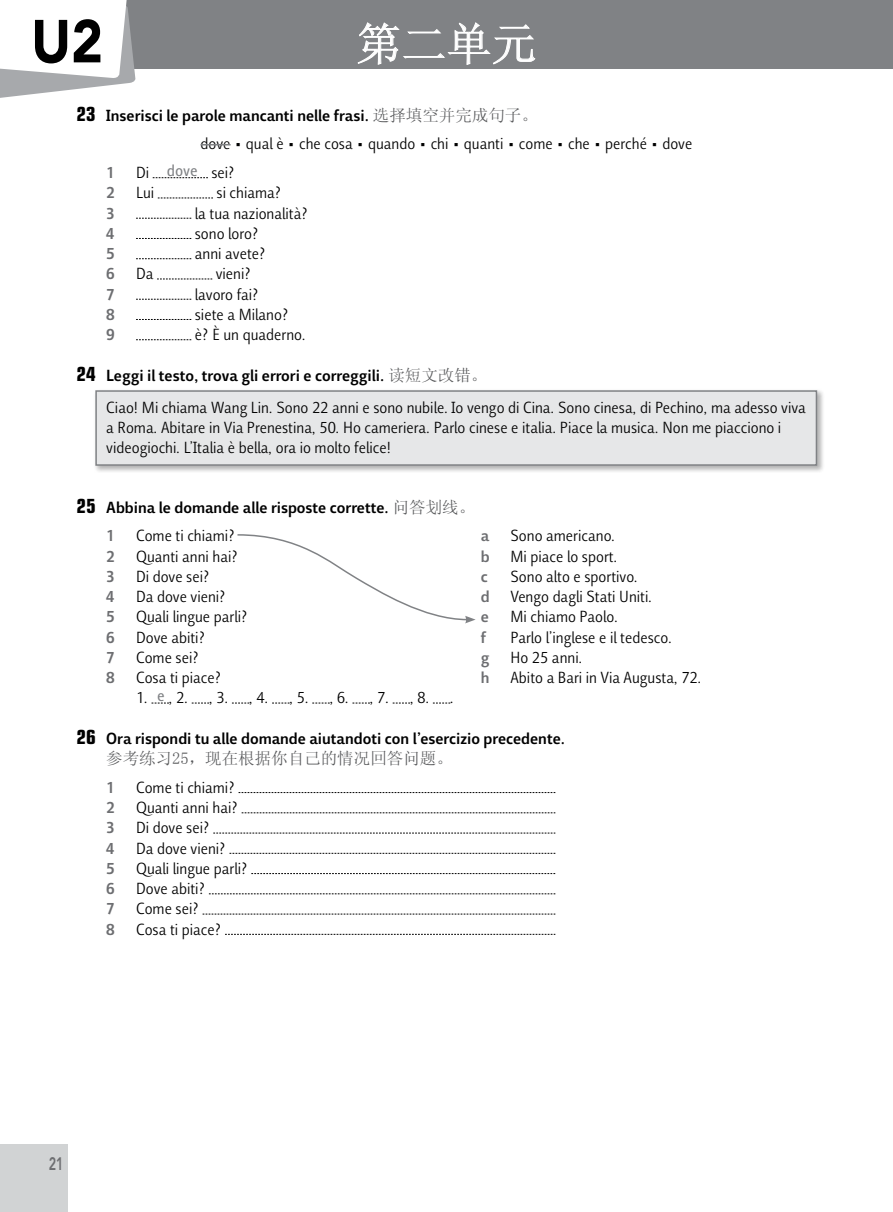
<style>
.page{position:relative;width:893px;height:1212px;background:#fff}
.page>*{position:absolute;margin:0;border:0;box-sizing:border-box;transform-origin:0 0}
.t1{font:900 60px "Avenir LT Std";color:#000;scale:.9 1}
.t2{font:45px "Sim Sun";color:#fff}
.t3{font:800 18px "Avenir LT Std";color:#6d6e71;scale:.7 1}
.t4{font:300 16.5px/28.3px "Csuni Loescher OTF";color:#000}
.t5{font:700 16.5px/28.8px "Csuni Loescher OTF";color:#000}
.t6{font:700 16.5px "Csuni Loescher OTF";color:#6d6e71}
.t7{font:16.5px "Sim Sun";color:#58595b}
.t8{font:500 16.5px "Csuni Loescher OTF";color:#808285}
.s1{font-family:"Eurostile LT Std";font-weight:700;font-stretch:condensed;font-size:19.5px}
.s2{font-weight:700}
.s3{font-family:"Sim Sun";font-weight:400;color:#58595b}
.s4{font-family:"Eurostile LT Std";font-stretch:condensed;font-size:19.5px}
.s5{color:#6d6e71}
</style>
<div class="page">
<div style="left:0;top:1144px;width:68px;height:68px;background:#d1d3d4"></div>
<div style="left:0;top:0;width:893px;height:68px;background:#808285"></div>
<svg style="left:0;top:0;width:136px;height:98px"></svg>
<svg style="left:357px;top:22px;width:179px;height:43px"></svg>
<div style="left:94px;top:389px;width:731px;height:84px;background:#000;opacity:.3"></div>
<div style="left:95px;top:390px;width:722px;height:76px;background:#e6e7e8;border:2px solid #808285"></div>
<hr style="left:201px;top:144px;width:30px;height:1px;background:#808285">
<svg style="left:153px;top:177px;width:55px;height:1px"></svg>
<svg style="left:158px;top:198px;width:55px;height:1px"></svg>
<svg style="left:136px;top:218px;width:55px;height:1px"></svg>
<svg style="left:136px;top:238px;width:55px;height:1px"></svg>
<svg style="left:136px;top:258px;width:55px;height:1px"></svg>
<svg style="left:157px;top:279px;width:55px;height:1px"></svg>
<svg style="left:136px;top:299px;width:55px;height:1px"></svg>
<svg style="left:136px;top:319px;width:55px;height:1px"></svg>
<svg style="left:136px;top:339px;width:55px;height:1px"></svg>
<svg style="left:152px;top:703px;width:17px;height:1px"></svg>
<svg style="left:192px;top:703px;width:17px;height:1px"></svg>
<svg style="left:232px;top:703px;width:17px;height:1px"></svg>
<svg style="left:272px;top:703px;width:17px;height:1px"></svg>
<svg style="left:312px;top:703px;width:18px;height:1px"></svg>
<svg style="left:352px;top:703px;width:18px;height:1px"></svg>
<svg style="left:393px;top:703px;width:17px;height:1px"></svg>
<svg style="left:433px;top:703px;width:17px;height:1px"></svg>
<svg style="left:239px;top:792px;width:316px;height:1px"></svg>
<svg style="left:242px;top:812px;width:313px;height:1px"></svg>
<svg style="left:213px;top:833px;width:342px;height:1px"></svg>
<svg style="left:230px;top:853px;width:325px;height:1px"></svg>
<svg style="left:251px;top:873px;width:304px;height:1px"></svg>
<svg style="left:209px;top:893px;width:346px;height:1px"></svg>
<svg style="left:203px;top:914px;width:352px;height:1px"></svg>
<svg style="left:225px;top:934px;width:330px;height:1px"></svg>
<svg style="left:237px;top:534px;width:239px;height:89px"></svg>
<h1 class="t1" style="left:31px;top:5px;width:81px">U2</h1>
<h2 class="t2" style="left:356px;top:21px;width:182px">第二单元</h2>
<p class="t4" style="left:201px;top:100px;width:493px;text-indent:-124px"><span class="s1">23</span> <span class="s2">Inserisci le parole mancanti nelle frasi.</span> <span class="s3">选择填空并完成句子。<br></span>dove • qual è • che cosa • quando • chi • quanti • come • che • perché • dove</p>
<p class="t6" style="left:106px;top:160px;width:10px">1</p>
<p class="t4" style="left:136px;top:157px;width:15px">Di</p>
<p class="t4" style="left:211px;top:157px;width:25px">sei?</p>
<p class="t6" style="left:106px;top:180px;width:10px">2</p>
<p class="t4" style="left:136px;top:177px;width:20px">Lui</p>
<p class="t4" style="left:217px;top:177px;width:67px">si chiama?</p>
<p class="t6" style="left:106px;top:200px;width:10px">3</p>
<p class="t4" style="left:195px;top:198px;width:115px">la tua nazionalità?</p>
<p class="t6" style="left:106px;top:220px;width:10px">4</p>
<p class="t4" style="left:195px;top:218px;width:65px">sono loro?</p>
<p class="t6" style="left:106px;top:241px;width:10px">5</p>
<p class="t4" style="left:195px;top:238px;width:72px">anni avete?</p>
<p class="t6" style="left:106px;top:261px;width:10px">6</p>
<p class="t4" style="left:136px;top:258px;width:19px">Da</p>
<p class="t4" style="left:216px;top:258px;width:37px">vieni?</p>
<p class="t6" style="left:106px;top:281px;width:10px">7</p>
<p class="t4" style="left:195px;top:279px;width:66px">lavoro fai?</p>
<p class="t6" style="left:106px;top:301px;width:10px">8</p>
<p class="t4" style="left:195px;top:299px;width:95px">siete a Milano?</p>
<p class="t6" style="left:106px;top:322px;width:10px">9</p>
<p class="t4" style="left:195px;top:319px;width:112px">è? È un quaderno.</p>
<p class="t4" style="left:106px;top:358px;width:701px;line-height:32.5px;text-indent:-30px"><span class="s1">24</span> <span class="s2">Leggi il testo, trova gli errori e correggili.</span> <span class="s3">读短文改错。<br></span>Ciao! Mi chiama Wang Lin. Sono 22 anni e sono nubile. Io vengo di Cina. Sono cinesa, di Pechino, ma adesso viva</p>
<p class="t4" style="left:106px;top:416px;width:676px;line-height:19.8px">a Roma. Abitare in Via Prenestina, 50. Ho cameriera. Parlo cinese e italia. Piace la musica. Non me piacciono i videogiochi. L’Italia è bella, ora io molto felice!</p>
<p class="t8" style="left:167px;top:157px;width:33px">dove</p>
<p class="t5" style="left:106px;top:491px;width:370px;text-indent:-30px"><span class="s4">25</span> Abbina le domande alle risposte corrette. <span class="s3">问答划线。<br></span><span class="s5">1</span></p>
<p class="t4" style="left:136px;top:520px;width:100px">Come ti chiami?</p>
<p class="t6" style="left:106px;top:543px;width:10px">2</p>
<p class="t4" style="left:136px;top:541px;width:104px">Quanti anni hai?</p>
<p class="t6" style="left:106px;top:563px;width:10px">3</p>
<p class="t4" style="left:136px;top:561px;width:75px">Di dove sei?</p>
<p class="t6" style="left:106px;top:584px;width:10px">4</p>
<p class="t4" style="left:136px;top:581px;width:91px">Da dove vieni?</p>
<p class="t6" style="left:106px;top:604px;width:10px">5</p>
<p class="t4" style="left:136px;top:601px;width:113px">Quali lingue parli?</p>
<p class="t6" style="left:106px;top:624px;width:10px">6</p>
<p class="t4" style="left:136px;top:622px;width:71px">Dove abiti?</p>
<p class="t6" style="left:106px;top:644px;width:10px">7</p>
<p class="t4" style="left:136px;top:642px;width:64px">Come sei?</p>
<p class="t6" style="left:106px;top:665px;width:10px">8</p>
<p class="t4" style="left:136px;top:662px;width:87px">Cosa ti piace?</p>
<p class="t6" style="left:481px;top:523px;width:10px">a</p>
<p class="t4" style="left:510px;top:520px;width:106px">Sono americano.</p>
<p class="t6" style="left:481px;top:543px;width:10px">b</p>
<p class="t4" style="left:510px;top:541px;width:108px">Mi piace lo sport.</p>
<p class="t6" style="left:481px;top:563px;width:9px">c</p>
<p class="t4" style="left:510px;top:561px;width:129px">Sono alto e sportivo.</p>
<p class="t6" style="left:481px;top:583px;width:10px">d</p>
<p class="t4" style="left:510px;top:581px;width:143px">Vengo dagli Stati Uniti.</p>
<p class="t6" style="left:481px;top:604px;width:10px">e</p>
<p class="t4" style="left:510px;top:601px;width:109px">Mi chiamo Paolo.</p>
<p class="t6" style="left:481px;top:624px;width:7px">f</p>
<p class="t4" style="left:510px;top:622px;width:163px">Parlo l’inglese e il tedesco.</p>
<p class="t6" style="left:481px;top:644px;width:10px">g</p>
<p class="t4" style="left:510px;top:642px;width:73px">Ho 25 anni.</p>
<p class="t6" style="left:481px;top:664px;width:10px">h</p>
<p class="t4" style="left:510px;top:662px;width:193px">Abito a Bari in Via Augusta, 72.</p>
<p class="t4" style="left:136px;top:682px;width:54px">1. , 2.</p>
<p class="t4" style="left:209px;top:682px;width:21px">, 3.</p>
<p class="t4" style="left:249px;top:682px;width:21px">, 4.</p>
<p class="t4" style="left:289px;top:682px;width:21px">, 5.</p>
<p class="t4" style="left:330px;top:682px;width:21px">, 6.</p>
<p class="t4" style="left:370px;top:682px;width:21px">, 7.</p>
<p class="t4" style="left:410px;top:682px;width:21px">, 8.</p>
<p class="t4" style="left:450px;top:682px;width:5px">.</p>
<p class="t5" style="left:77px;top:723px;width:490px"><span class="s4">26</span> Ora rispondi tu alle domande aiutandoti con l’esercizio precedente.</p>
<p class="t7" style="left:106px;top:750px;width:348px">参考练习25，现在根据你自己的情况回答问题。</p>
<p class="t6" style="left:106px;top:774px;width:10px">1</p>
<p class="t4" style="left:136px;top:772px;width:100px">Come ti chiami?</p>
<p class="t6" style="left:106px;top:795px;width:10px">2</p>
<p class="t4" style="left:136px;top:792px;width:104px">Quanti anni hai?</p>
<p class="t6" style="left:106px;top:815px;width:10px">3</p>
<p class="t4" style="left:136px;top:812px;width:75px">Di dove sei?</p>
<p class="t6" style="left:106px;top:835px;width:10px">4</p>
<p class="t4" style="left:136px;top:833px;width:91px">Da dove vieni?</p>
<p class="t6" style="left:106px;top:855px;width:10px">5</p>
<p class="t4" style="left:136px;top:853px;width:113px">Quali lingue parli?</p>
<p class="t6" style="left:106px;top:876px;width:10px">6</p>
<p class="t4" style="left:136px;top:873px;width:71px">Dove abiti?</p>
<p class="t6" style="left:106px;top:896px;width:10px">7</p>
<p class="t4" style="left:136px;top:893px;width:64px">Come sei?</p>
<p class="t6" style="left:106px;top:916px;width:10px">8</p>
<p class="t4" style="left:136px;top:914px;width:87px">Cosa ti piace?</p>
<p class="t8" style="left:157px;top:682px;width:9px">e</p>
<p class="t3" style="left:49px;top:1153px;width:23px">21</p>
</div>
